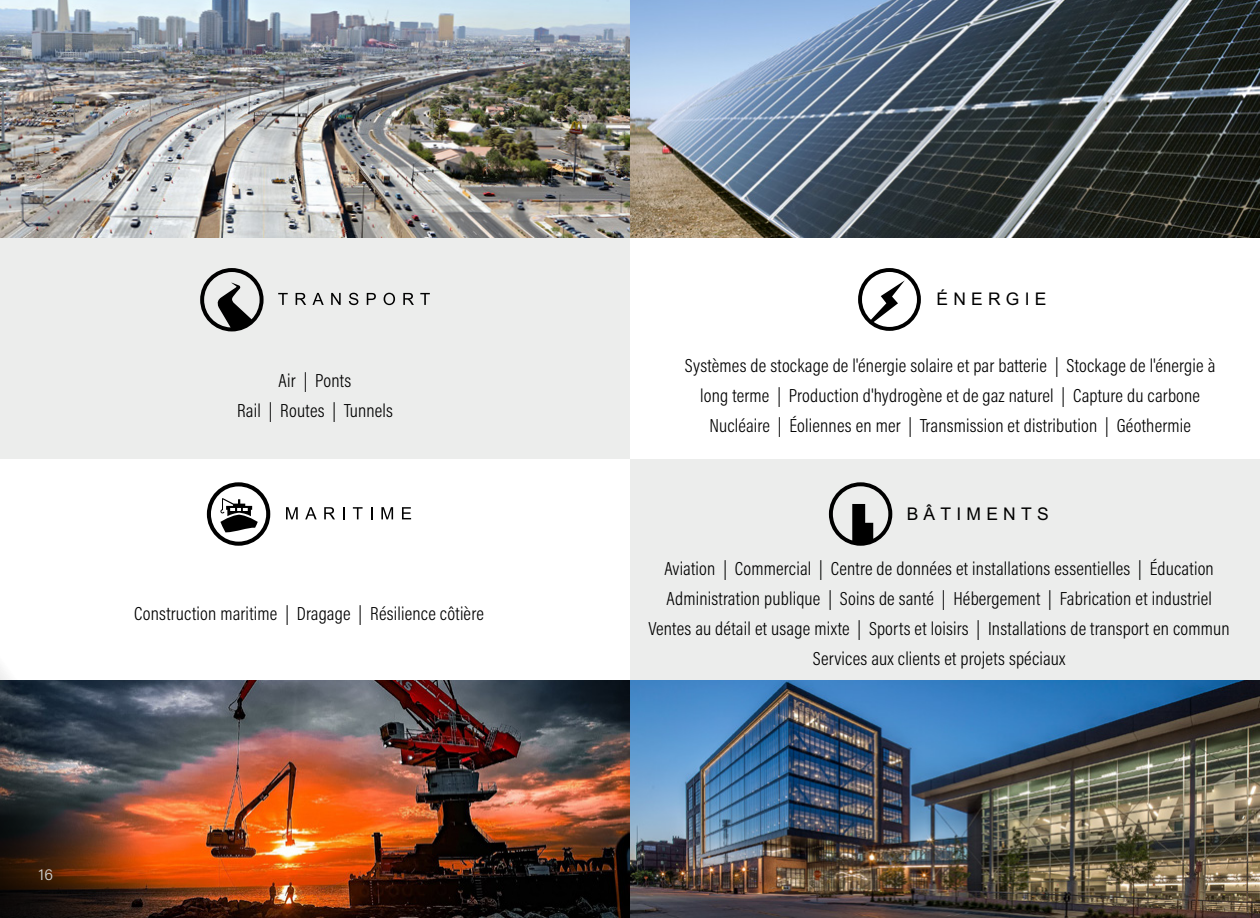
<style>
.page{position:relative;width:1260px;height:918px;background:#fff}
.page>*{position:absolute;margin:0;border:0;box-sizing:border-box;transform-origin:0 0}
.t1{font:300 19px/30px "Acumin Pro Cond";letter-spacing:.01em;color:#000;text-align:center}
.t2{font:17.4px "Arial";letter-spacing:.3em;color:#000}
.t3{font:300 16px "Acumin Pro";color:#d1d3d4}
</style>
<div class="page">
<img style="left:333px;top:680px;width:927px;height:238px">
<img style="left:0;top:0;width:1260px;height:238px">
<div style="left:630px;top:459px;width:630px;height:221px;background:#ecedec"></div>
<div style="left:0;top:238px;width:630px;height:221px;background:#ecedec"></div>
<img style="left:0;top:667px;width:333px;height:251px">
<svg style="left:207px;top:482px;width:63px;height:64px"></svg>
<svg style="left:286px;top:507px;width:12px;height:12px"></svg>
<svg style="left:305px;top:507px;width:12px;height:12px"></svg>
<svg style="left:324px;top:507px;width:11px;height:12px"></svg>
<svg style="left:343px;top:507px;width:2px;height:12px"></svg>
<svg style="left:353px;top:507px;width:10px;height:12px"></svg>
<svg style="left:371px;top:507px;width:1px;height:12px"></svg>
<svg style="left:381px;top:507px;width:12px;height:12px"></svg>
<svg style="left:402px;top:507px;width:9px;height:12px"></svg>
<svg style="left:200px;top:268px;width:64px;height:63px"></svg>
<svg style="left:278px;top:293px;width:10px;height:12px"></svg>
<svg style="left:296px;top:293px;width:10px;height:12px"></svg>
<svg style="left:312px;top:293px;width:12px;height:12px"></svg>
<svg style="left:331px;top:293px;width:10px;height:12px"></svg>
<svg style="left:349px;top:293px;width:9px;height:12px"></svg>
<svg style="left:367px;top:293px;width:9px;height:12px"></svg>
<svg style="left:384px;top:293px;width:11px;height:12px"></svg>
<svg style="left:403px;top:293px;width:11px;height:12px"></svg>
<svg style="left:420px;top:293px;width:10px;height:12px"></svg>
<svg style="left:858px;top:268px;width:63px;height:63px"></svg>
<svg style="left:829px;top:482px;width:63px;height:64px"></svg>
<p class="t1" style="left:237px;top:365px;width:157px">Air | Ponts<br>Rail | Routes | Tunnels</p>
<p class="t1" style="left:134px;top:598px;width:351px">Construction maritime | Dragage | Résilience côtière</p>
<p class="t3" style="left:38px;top:863px;width:16px">16</p>
<p class="t2" style="left:937px;top:288px;width:111px">ÉNERGIE</p>
<p class="t1" style="left:685px;top:350px;width:532px">Systèmes de stockage de l'énergie solaire et par batterie | Stockage de l'énergie à long terme | Production d'hydrogène et de gaz naturel | Capture du carbone<br>Nucléaire | Éoliennes en mer | Transmission et distribution | Géothermie</p>
<p class="t2" style="left:907px;top:502px;width:144px">BÂTIMENTS</p>
<p class="t1" style="left:648px;top:553px;width:583px">Aviation | Commercial | Centre de données et installations essentielles | Éducation Administration publique | Soins de santé | Hébergement | Fabrication et industriel Ventes au détail et usage mixte | Sports et loisirs | Installations de transport en commun Services aux clients et projets spéciaux</p>
</div>
